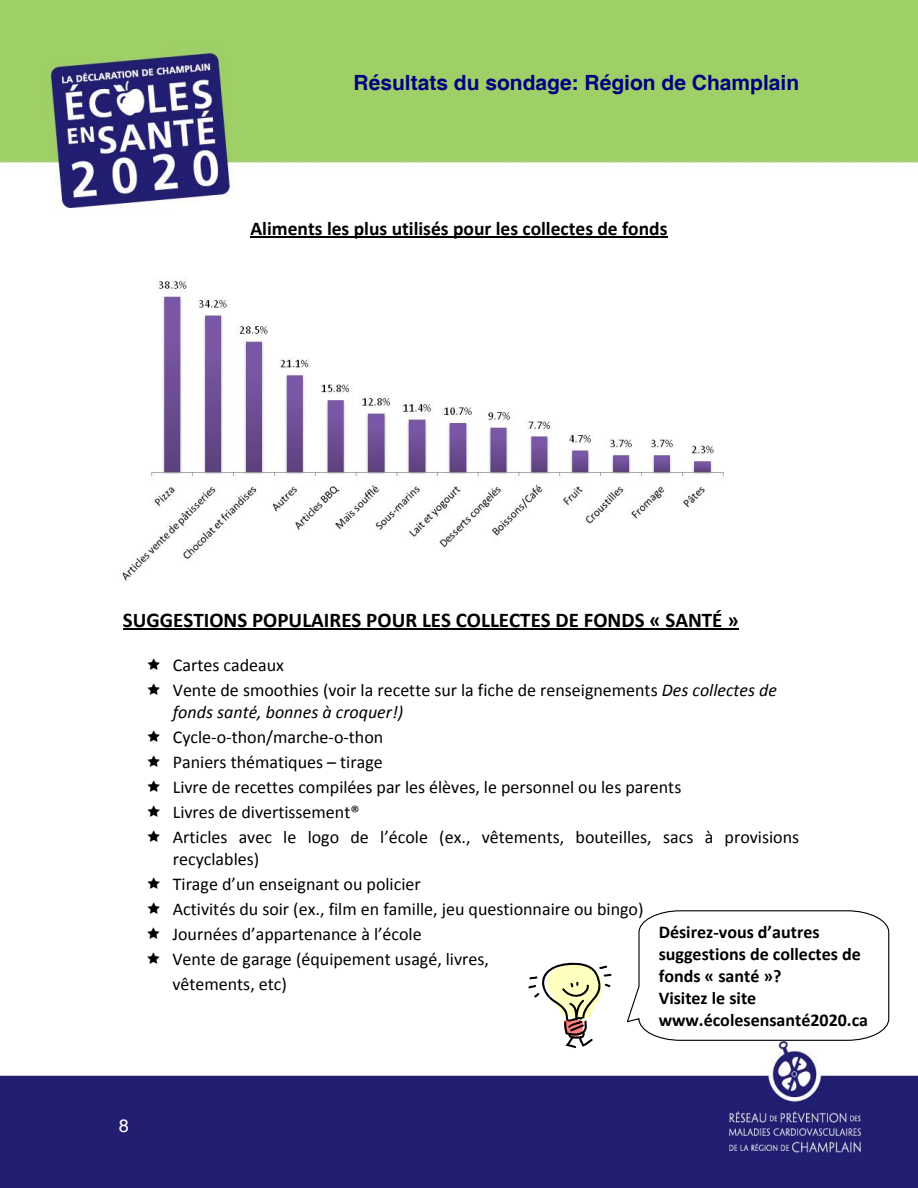
<style>
.page{position:relative;width:918px;height:1188px;background:#fff}
.page>*{position:absolute;margin:0;border:0;box-sizing:border-box;transform-origin:0 0}
.t1{font:700 21px "Calibri";color:#000}
.t2{font:700 21px "Helvetica";color:#000080}
.t3{font:700 19.5px "Calibri";color:#000}
.t4{font:18px/24.9px "Calibri";color:#000}
.t5{font:700 18px/22px "Calibri";color:#000}
.t6{font:italic 18px "Calibri";color:#000}
.t7{font:18px "Helvetica";color:#fff}
.s1{font-style:italic}
</style>
<div class="page">
<img style="left:0;top:1041px;width:917px;height:147px">
<img style="left:0;top:0;width:917px;height:208px">
<hr style="left:250px;top:236px;width:418px;height:2px;background:#000">
<img style="left:122px;top:277px;width:602px;height:304px">
<hr style="left:123px;top:628px;width:616px;height:2px;background:#000">
<svg style="left:626px;top:910px;width:264px;height:131px"></svg>
<svg style="left:528px;top:962px;width:83px;height:86px"></svg>
<p class="t2" style="left:354px;top:71px;width:447px">Résultats du sondage: Région de Champlain</p>
<p class="t3" style="left:250px;top:220px;width:419px">Aliments les plus utilisés pour les collectes de fonds</p>
<p class="t1" style="left:123px;top:611px;width:617px">SUGGESTIONS POPULAIRES POUR LES COLLECTES DE FONDS « SANTÉ »</p>
<p class="t4" style="left:173px;top:655px;width:606px">Cartes cadeaux<br>Vente de smoothies (voir la recette sur la fiche de renseignements <span class="s1">Des collectes de</span></p>
<p class="t6" style="left:173px;top:705px;width:232px">fonds santé, bonnes à croquer!)</p>
<p class="t4" style="left:173px;top:726px;width:628px">Cycle‐o‐thon/marche‐o‐thon<br>Paniers thématiques – tirage<br>Livre de recettes compilées par les élèves, le personnel ou les parents<br>Livres de divertissement®<br>Articles avec le logo de l’école (ex., vêtements, bouteilles, sacs à provisions</p>
<p class="t4" style="left:172px;top:848px;width:473px">recyclables)<br>Tirage d’un enseignant ou policier<br>Activités du soir (ex., film en famille, jeu questionnaire ou bingo)<br>Journées d’appartenance à l’école<br>Vente de garage (équipement usagé, livres,<br>vêtements, etc)</p>
<p class="t5" style="left:659px;top:923px;width:211px">Désirez‐vous d’autres suggestions de collectes de fonds « santé »?<br>Visitez le site www.écolesensanté2020.ca</p>
<p class="t7" style="left:119px;top:1115px;width:12px">8</p>
</div>
